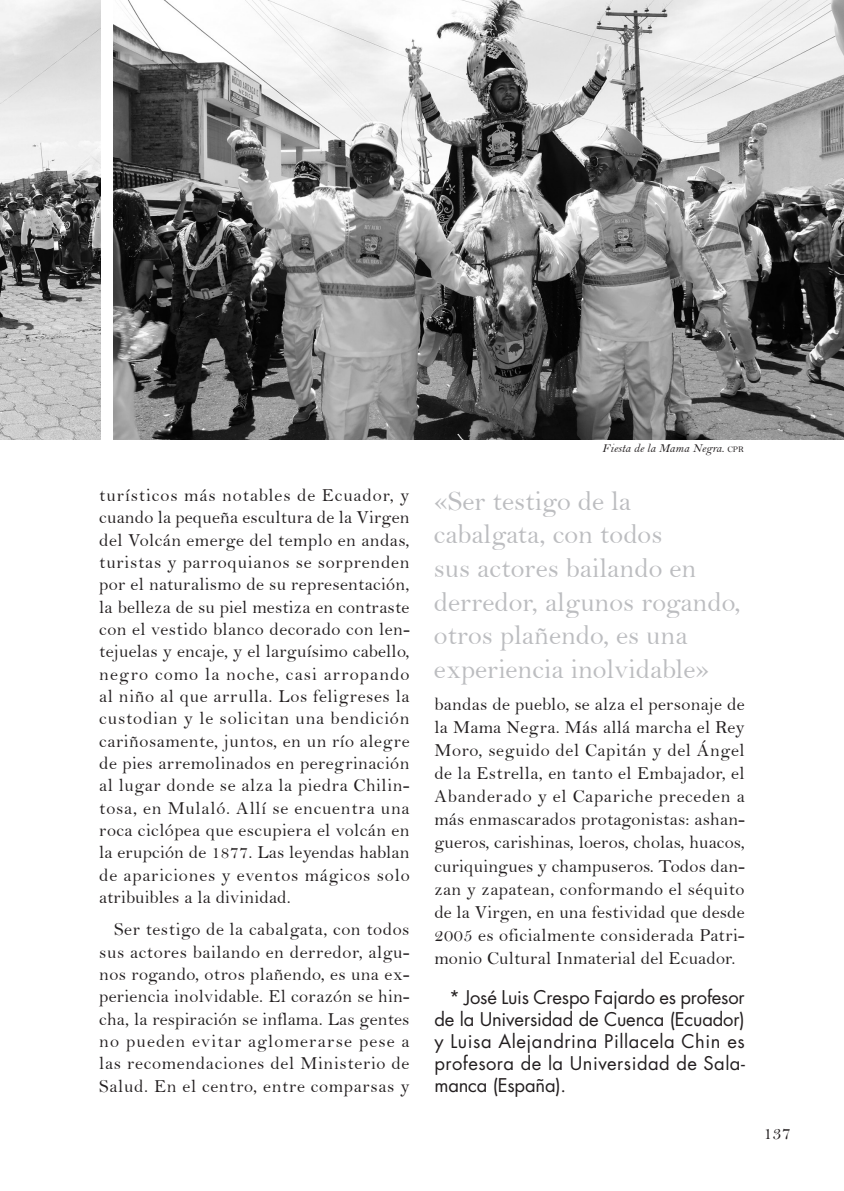
<style>
.page{position:relative;width:844px;height:1191px;background:#fff}
.page>*{position:absolute;margin:0;border:0;box-sizing:border-box;transform-origin:0 0}
.t1{font:28px/33.6px "Bell";color:#bcbdc0}
.t2{font:18.38px/22.4px "Bell";letter-spacing:.03em;color:#231f20;text-align:justify}
.t3{font:18.38px/22.1px "Futura Std";letter-spacing:.025em;color:#231f20;text-align:justify}
.t4{font:12.25px "Bell MT Italic";color:#231f20}
.s1{font-family:"Bell"}
.s2{font-family:"Bell";font-size:8.58px}
.s3{font-family:"Times LT Std"}
</style>
<div class="page">
<img style="left:113px;top:0;width:730px;height:439px">
<img style="left:0;top:0;width:100px;height:439px">
<p class="t2" style="left:99px;top:484px;width:312px">turísticos más notables de Ecuador, y cuando la pequeña escultura de la Virgen del Volcán emerge del templo en andas, turistas y parroquianos se sorprenden por el naturalismo de su representación, la belleza de su piel mestiza en contraste con el vestido blanco decorado con len&shy;tejuelas y encaje, y el larguísimo cabello, negro como la noche, casi arropando al niño al que arrulla. Los feligreses la custodian y le solicitan una bendición cariñosamente, juntos, en un río alegre de pies arremolinados en peregrinación al lugar donde se alza la piedra Chilin&shy;tosa, en Mulaló. Allí se encuentra una roca ciclópea que escupiera el volcán en la erupción de 1877. Las leyendas hablan de apariciones y eventos mágicos solo atribuibles a la divinidad.</p>
<p class="t2" style="left:99px;top:918px;width:312px;text-indent:15px">Ser testigo de la cabalgata, con todos sus actores bailando en derredor, algu&shy;nos rogando, otros plañendo, es una ex&shy;periencia inolvidable. El corazón se hin&shy;cha, la respiración se inflama. Las gentes no pueden evitar aglomerarse pese a las recomendaciones del Ministerio de Salud. En el centro, entre comparsas y</p>
<p class="t4" style="left:602px;top:441px;width:143px">Fiesta de la Mama Negra<span class="s1">.</span> <span class="s2">cpr</span></p>
<h1 class="t1" style="left:433px;top:484px;width:308px"><span class="s3">«</span>Ser testigo de la cabalgata, con todos<br>sus actores bailando en derredor, algunos rogando, otros plañendo, es una experiencia inolvidable<span class="s3">»</span></h1>
<p class="t2" style="left:434px;top:692px;width:312px;line-height:23.1px">bandas de pueblo, se alza el personaje de la Mama Negra. Más allá marcha el Rey Moro, seguido del Capitán y del Ángel de la Estrella, en tanto el Embajador, el Abanderado y el Capariche preceden a más enmascarados protagonistas: ashan&shy;gueros, carishinas, loeros, cholas, huacos, curiquingues y champuseros. Todos dan&shy;zan y zapatean, conformando el séquito de la Virgen, en una festividad que desde 2005 es oficialmente considerada Patri&shy;monio Cultural Inmaterial del Ecuador.</p>
<p class="t3" style="left:434px;top:986px;width:312px;text-indent:15px">* José Luis Crespo Fajardo es profesor de la Universidad de Cuenca (Ecuador) y Luisa Alejandrina Pillacela Chin es profesora de la Universidad de Sala&shy;manca (España).</p>
<p class="t2" style="left:763px;top:1121px;width:29px">137</p>
</div>
